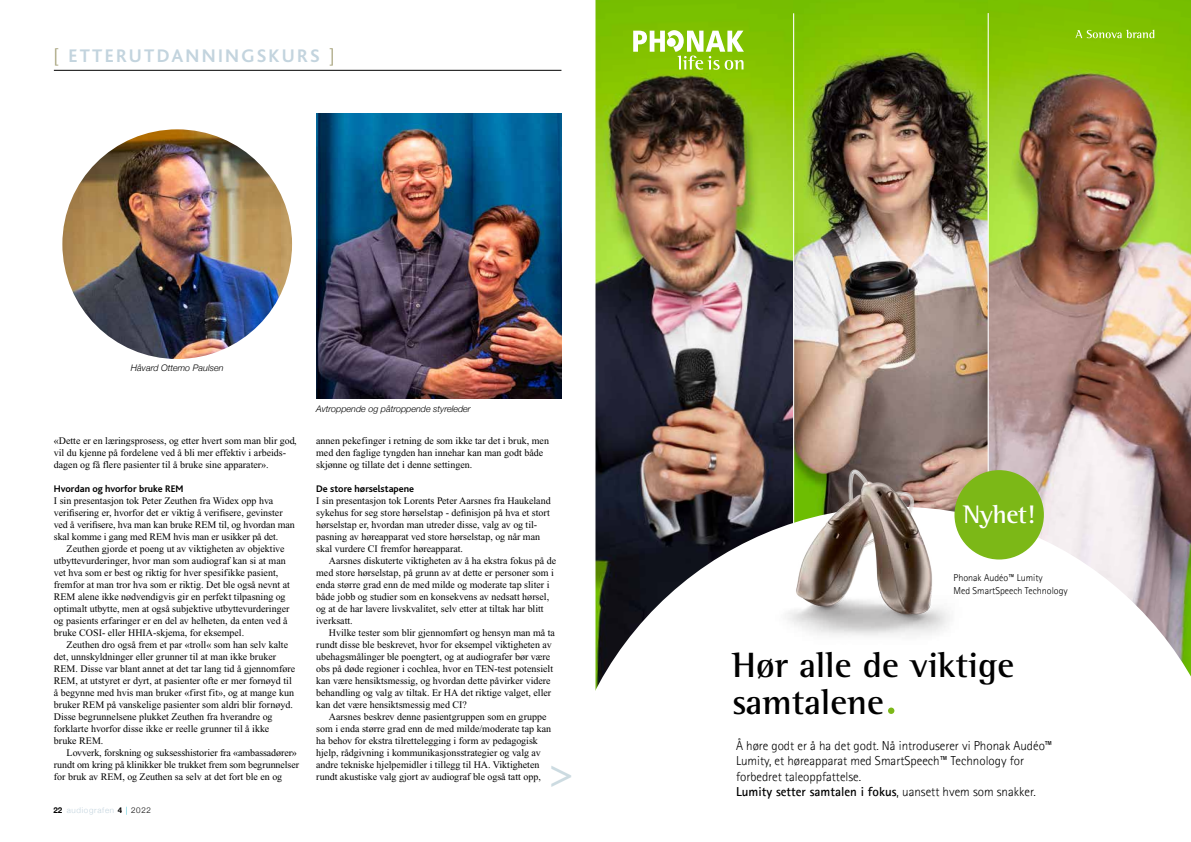
<style>
.page{position:relative;width:1191px;height:842px;background:#fff}
.page>*{position:absolute;margin:0;border:0;box-sizing:border-box;transform-origin:0 0}
.t1{font:700 44.4px "Times New Roman";color:#ccdbe1;scale:.83 1}
.t2{font:700 36px/37.5px "Rotis Semifor Phonak";color:#000}
.t3{font:700 26px "Rotis Semifor Phonak";letter-spacing:-.02em;color:#fff}
.t4{font:700 19.1px "Bliss";letter-spacing:.12em;color:#c3d4de}
.t5{font:300 13px/15.6px "Rotis Sansfor Phonak";color:#000}
.t6{font:10px/12px "Times New Roman";color:#000}
.t7{font:700 10px "Bliss";color:#000}
.t8{font:300 10px/12.9px "Rotis Sansfor Phonak";color:#000}
.t9{font:italic 300 9px "Helvetica Neue";color:#000}
.t10{font:300 8px "Helvetica Neue";letter-spacing:.085em;color:#c3d4de}
.s1{font-family:"Helvetica Neue";font-weight:300;color:#a4a078}
.s2{font-weight:700;color:#000}
.s3{color:#21b8cf}
.s4{color:#000}
.s5{font-weight:700}
</style>
<div class="page">
<hr style="left:54px;top:70px;width:507px;height:1px;background:#000">
<img style="left:595px;top:0;width:198px;height:507px">
<img style="left:793px;top:0;width:195px;height:472px">
<img style="left:988px;top:0;width:203px;height:507px">
<svg style="left:633px;top:30px;width:111px;height:40px"></svg>
<svg style="left:1075px;top:30px;width:79px;height:8px"></svg>
<hr style="left:793px;top:13px;width:1px;height:537px;background:#fff">
<hr style="left:987px;top:13px;width:1px;height:530px;background:#fff">
<svg style="left:595px;top:507px;width:596px;height:207px"></svg>
<div style="left:888px;top:707px;width:6px;height:7px;background:#7cb817;border-radius:50%"></div>
<img style="left:744px;top:465px;width:241px;height:206px">
<div style="left:954px;top:470px;width:90px;height:89px;background:#7cb817;border-radius:50%"></div>
<img style="left:316px;top:114px;width:245px;height:285px">
<img style="left:62px;top:129px;width:230px;height:230px;border-radius:115px">
<h3 class="t4" style="left:54px;top:46px;width:282px"><span class="s1">[</span> ETTERUTDANNINGSKURS <span class="s1">]</span></h3>
<p class="t9" style="left:131px;top:361px;width:94px">Håvard Ottemo Paulsen</p>
<p class="t6" style="left:54px;top:435px;width:244px">«Dette er en læringsprosess, og etter hvert som man blir god, vil du kjenne på fordelene ved å bli mer effektiv i arbeids&shy;dagen og få flere pasienter til å bruke sine apparater».</p>
<p class="t7" style="left:54px;top:484px;width:131px">Hvordan og hvorfor bruke REM</p>
<p class="t6" style="left:54px;top:495px;width:242px">I sin presentasjon tok Peter Zeuthen fra Widex opp hva verifisering er, hvorfor det er viktig å verifisere, gevinster ved å verifisere, hva man kan bruke REM til, og hvordan man skal komme i gang med REM hvis man er usikker på det.</p>
<p class="t6" style="left:54px;top:543px;width:237px;text-indent:13px">Zeuthen gjorde et poeng ut av viktigheten av objektive utbyttevurderinger, hvor man som audiograf kan si at man vet hva som er best og riktig for hver spesifikke pasient, fremfor at man tror hva som er riktig. Det ble også nevnt at REM alene ikke nødvendigvis gir en perfekt tilpasning og optimalt utbytte, men at også subjektive utbyttevurderinger og pasients erfaringer er en del av helheten, da enten ved å bruke COSI- eller HHIA-skjema, for eksempel.</p>
<p class="t6" style="left:54px;top:639px;width:243px;text-indent:13px">Zeuthen dro også frem et par «troll« som han selv kalte det, unnskyldninger eller grunner til at man ikke bruker REM. Disse var blant annet at det tar lang tid å gjennomføre REM, at utstyret er dyrt, at pasienter ofte er mer fornøyd til å begynne med hvis man bruker «first fit», og at mange kun bruker REM på vanskelige pasienter som aldri blir fornøyd.<br>Disse begrunnelsene plukket Zeuthen fra hverandre og forklarte hvorfor disse ikke er reelle grunner til å ikke<br>bruke REM.</p>
<p class="t6" style="left:54px;top:747px;width:247px;text-indent:13px">Lovverk, forskning og suksesshistorier fra «ambassadører» rundt om kring på klinikker ble trukket frem som begrunnelser for bruk av REM, og Zeuthen sa selv at det fort ble en og</p>
<p class="t10" style="left:53px;top:804px;width:99px"><span class="s2">22</span> audiografen <span class="s2">4</span> <span class="s3">|</span> <span class="s4">2022</span></p>
<p class="t9" style="left:316px;top:402px;width:156px">Avtroppende og påtroppende styreleder</p>
<p class="t6" style="left:316px;top:435px;width:234px">annen pekefinger i retning de som ikke tar det i bruk, men med den faglige tyngden han innehar kan man godt både skjønne og tillate det i denne settingen.</p>
<p class="t7" style="left:316px;top:484px;width:100px">De store hørselstapene</p>
<p class="t6" style="left:316px;top:495px;width:236px">I sin presentasjon tok Lorents Peter Aarsnes fra Haukeland sykehus for seg store hørselstap - definisjon på hva et stort hørselstap er, hvordan man utreder disse, valg av og til&shy;pasning av høreapparat ved store hørselstap, og når man skal vurdere CI fremfor høreapparat.</p>
<p class="t6" style="left:316px;top:555px;width:242px;text-indent:13px">Aarsnes diskuterte viktigheten av å ha ekstra fokus på de med store hørselstap, på grunn av at dette er personer som i enda større grad enn de med milde og moderate tap sliter i både jobb og studier som en konsekvens av nedsatt hørsel, og at de har lavere livskvalitet, selv etter at tiltak har blitt iverksatt.</p>
<p class="t6" style="left:316px;top:627px;width:240px;text-indent:13px">Hvilke tester som blir gjennomført og hensyn man må ta rundt disse ble beskrevet, hvor for eksempel viktigheten av ubehagsmålinger ble poengtert, og at audiografer bør være obs på døde regioner i cochlea, hvor en TEN-test potensielt kan være hensiktsmessig, og hvordan dette påvirker videre behandling og valg av tiltak. Er HA det riktige valget, eller kan det være hensiktsmessig med CI?</p>
<p class="t6" style="left:316px;top:711px;width:236px;text-indent:13px">Aarsnes beskrev denne pasientgruppen som en gruppe som i enda større grad enn de med milde/moderate tap kan ha behov for ekstra tilrettelegging i form av pedagogisk hjelp, rådgivning i kommunikasjonsstrategier og valg av andre tekniske hjelpemidler i tillegg til HA. Viktigheten rundt akustiske valg gjort av audiograf ble også tatt opp,</p>
<h1 class="t1" style="left:551px;top:752px;width:27px">&gt;</h1>
<h3 class="t3" style="left:963px;top:498px;width:74px">Nyhet!</h3>
<p class="t8" style="left:953px;top:571px;width:116px">Phonak Audéo™ Lumity<br>Med SmartSpeech Technology</p>
<h2 class="t2" style="left:732px;top:646px;width:283px">Hør alle de viktige samtalene</h2>
<h3 class="t5" style="left:736px;top:738px;width:318px">Å høre godt er å ha det godt. Nå introduserer vi Phonak Audéo™ Lumity, et høreapparat med SmartSpeech™ Technology for forbedret taleoppfattelse.<br><span class="s5">Lumity setter samtalen i fokus</span>, uansett hvem som snakker.</h3>
</div>
